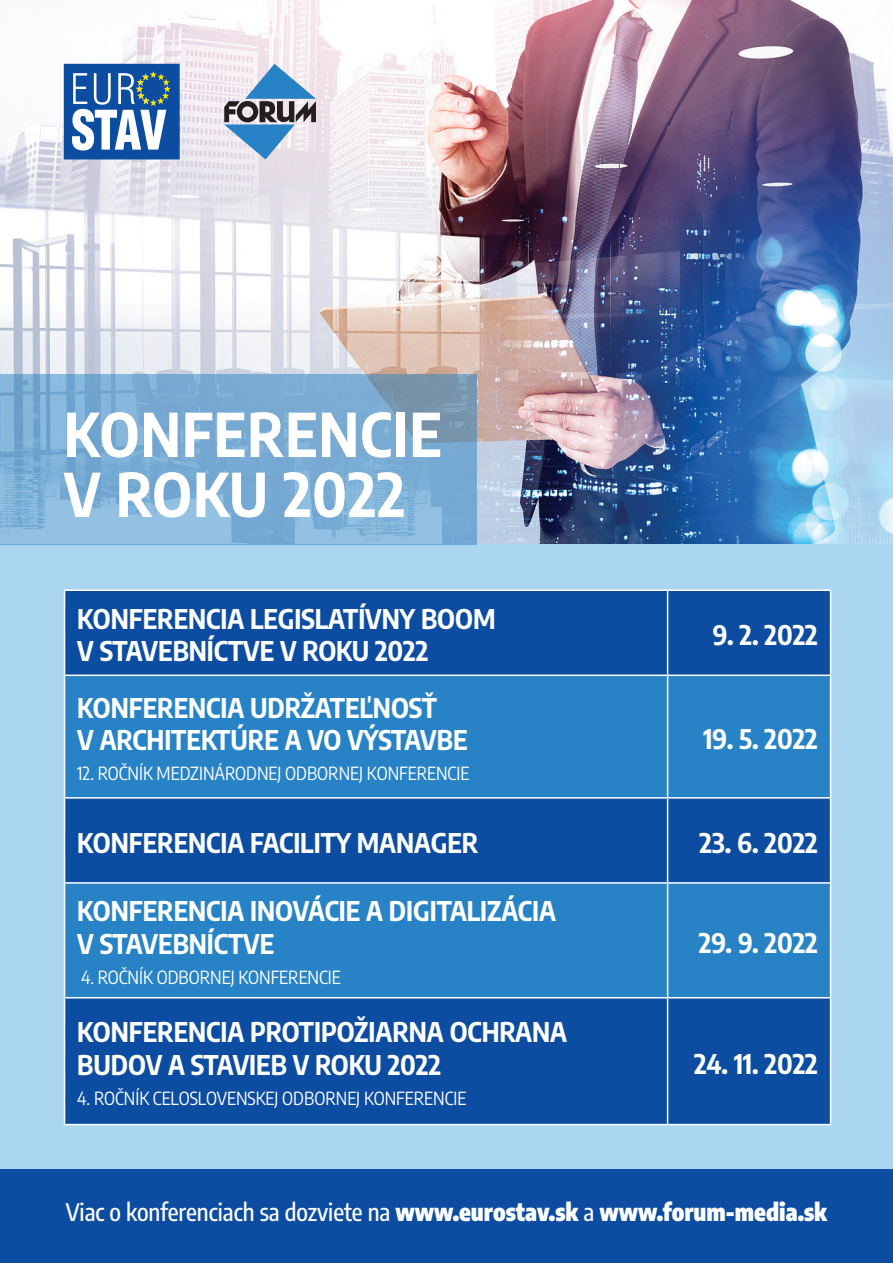
<style>
.page{position:relative;width:893px;height:1263px;background:#fff}
.page>*{position:absolute;margin:0;border:0;box-sizing:border-box;transform-origin:0 0}
.t1{font:700 60px "Encode Sans Condensed";letter-spacing:.02em;color:#fff}
.t2{font:700 27px/32.4px "Encode Sans Condensed";color:#fff}
.t3{font:900 24px "Encode Sans Condensed";color:#fff}
.t4{font:18px "Encode Sans Condensed";color:#fff}
.s1{font-weight:500}
</style>
<div class="page">
<img style="left:0;top:0;width:893px;height:544px">
<div style="left:0;top:544px;width:893px;height:625px;background:#aad6f2"></div>
<svg style="left:64px;top:64px;width:116px;height:95px"></svg>
<svg style="left:224px;top:64px;width:92px;height:95px;background:#9bb0c6"></svg>
<div style="left:0;top:1169px;width:893px;height:94px;background:#0d4da1"></div>
<div style="left:65px;top:591px;width:765px;height:533px;background:#0d4da1"></div>
<svg style="left:65px;top:676px;width:765px;height:321px;background:#2075bb"></svg>
<hr style="left:667px;top:591px;width:1px;height:83px;background:#fff">
<hr style="left:64px;top:674px;width:604px;height:2px;background:#fff">
<hr style="left:668px;top:674px;width:163px;height:2px;background:#fff">
<hr style="left:667px;top:676px;width:1px;height:121px;background:#fff">
<hr style="left:64px;top:797px;width:604px;height:2px;background:#fff">
<hr style="left:668px;top:797px;width:163px;height:2px;background:#fff">
<hr style="left:667px;top:799px;width:1px;height:83px;background:#fff">
<hr style="left:64px;top:882px;width:604px;height:2px;background:#fff">
<hr style="left:668px;top:882px;width:163px;height:2px;background:#fff">
<hr style="left:667px;top:884px;width:1px;height:113px;background:#fff">
<hr style="left:64px;top:997px;width:604px;height:1px;background:#fff">
<hr style="left:668px;top:997px;width:163px;height:1px;background:#fff">
<hr style="left:667px;top:998px;width:1px;height:126px;background:#fff">
<hr style="left:64px;top:1124px;width:604px;height:1px;background:#fff">
<hr style="left:668px;top:1124px;width:163px;height:1px;background:#fff">
<hr style="left:64px;top:589px;width:604px;height:2px;background:#fff">
<hr style="left:64px;top:591px;width:1px;height:83px;background:#fff">
<hr style="left:668px;top:589px;width:163px;height:2px;background:#fff">
<hr style="left:830px;top:591px;width:1px;height:83px;background:#fff">
<hr style="left:64px;top:676px;width:1px;height:121px;background:#fff">
<hr style="left:830px;top:676px;width:1px;height:121px;background:#fff">
<hr style="left:64px;top:799px;width:1px;height:83px;background:#fff">
<hr style="left:830px;top:799px;width:1px;height:83px;background:#fff">
<hr style="left:64px;top:884px;width:1px;height:113px;background:#fff">
<hr style="left:830px;top:884px;width:1px;height:113px;background:#fff">
<hr style="left:64px;top:998px;width:1px;height:126px;background:#fff">
<hr style="left:830px;top:998px;width:1px;height:126px;background:#fff">
<svg style="left:0;top:374px;width:476px;height:170px;background:#7dadd3"></svg>
<p class="t1" style="left:64px;top:393px;width:379px">KONFERENCIE</p>
<p class="t1" style="left:64px;top:453px;width:343px">V ROKU 2022</p>
<p class="t2" style="left:77px;top:601px;width:420px">KONFERENCIA LEGISLATÍVNY BOOM<br>V STAVEBNÍCTVE V ROKU 2022</p>
<p class="t2" style="left:77px;top:690px;width:392px">KONFERENCIA UDRŽATEĽNOSŤ<br>V ARCHITEKTÚRE A VO VÝSTAVBE</p>
<p class="t4" style="left:77px;top:761px;width:393px">12. ROČNÍK MEDZINÁRODNEJ ODBORNEJ KONFERENCIE</p>
<p class="t2" style="left:713px;top:618px;width:106px">9. 2. 2022</p>
<p class="t2" style="left:703px;top:721px;width:116px">19. 5. 2022</p>
<p class="t2" style="left:77px;top:825px;width:403px">KONFERENCIA FACILITY MANAGER</p>
<p class="t2" style="left:699px;top:825px;width:120px">23. 6. 2022</p>
<p class="t2" style="left:77px;top:894px;width:480px">KONFERENCIA INOVÁCIE A DIGITALIZÁCIA<br>V STAVEBNÍCTVE</p>
<p class="t4" style="left:81px;top:965px;width:261px">4. ROČNÍK ODBORNEJ KONFERENCIE</p>
<p class="t2" style="left:77px;top:1015px;width:491px">KONFERENCIA PROTIPOŽIARNA OCHRANA<br>BUDOV A STAVIEB V ROKU 2022</p>
<p class="t4" style="left:77px;top:1086px;width:391px">4. ROČNÍK CELOSLOVENSKEJ ODBORNEJ KONFERENCIE</p>
<p class="t2" style="left:699px;top:925px;width:120px">29. 9. 2022</p>
<p class="t2" style="left:694px;top:1046px;width:125px">24. 11. 2022</p>
<p class="t3" style="left:66px;top:1195px;width:763px"><span class="s1">Viac o konferenciach sa dozviete na</span> www.eurostav.sk <span class="s1">a</span> www.forum-media.sk</p>
</div>
